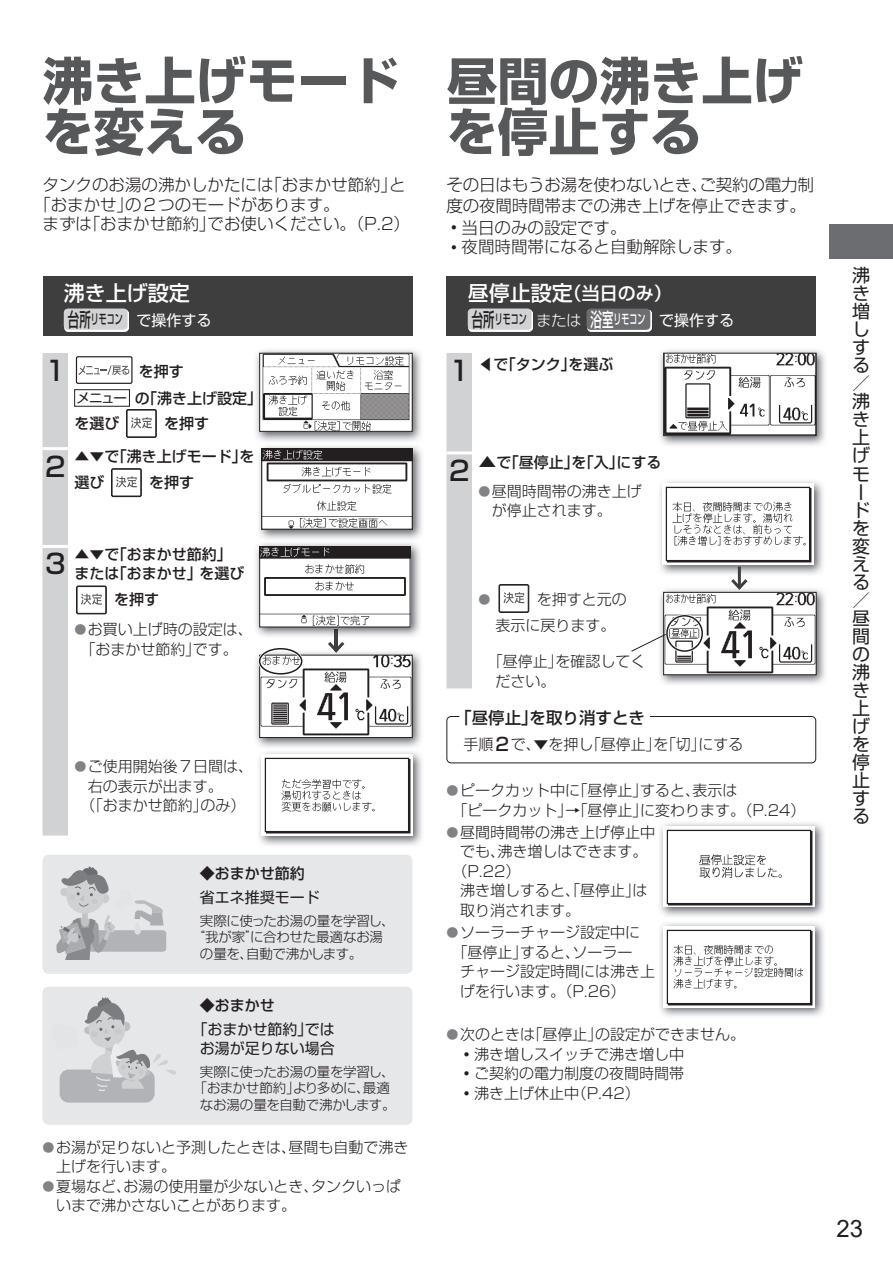
<style>
.page{position:relative;width:893px;height:1263px;background:#fff}
.page>*{position:absolute;margin:0;border:0;box-sizing:border-box;transform-origin:0 0}
.t1{font:700 51px/51px "Shin Go Pro";color:#57585a}
.t2{font:500 27px "Shin Go Pro";color:#231f20}
.t3{font:24px "Arial";color:#231f20}
.t4{font:500 21px "Shin Go Pro";color:#fff}
.t5{font:18px/18px "Shin Go Pro";color:#231f20}
.t6{font:500 18px "Shin Go Pro";color:#fff}
.t7{font:300 16.5px/21.5px "Shin Go Pro";color:#231f20}
.t8{font:500 16.5px "Shin Go Pro";color:#231f20}
.t9{font:300 15px/19.5px "Shin Go Pro";color:#231f20}
.t10{font:500 15px/26.5px "Shin Go Pro";color:#231f20}
.t11{font:15px "Shin Go Pro";color:#fff}
.t12{font:15px/19.5px "Shin Go Pro";color:#231f20;text-align:center}
.t13{font:300 13.5px/16.5px "Shin Go Pro";letter-spacing:-.02em;color:#231f20;text-align:center}
.t14{font:300 12px "Shin Go Pro";color:#808285}
.s1{font-weight:500;font-size:19.5px;color:#231f20}
.s2{font-weight:500;font-size:13.5px;color:#231f20}
.s3{font-weight:400;font-size:13.5px}
.s4{font-size:12px;color:#808285}
.s5{font-size:15px}
.s6{font-size:21px}
.s7{font-weight:300}
.s8{font-weight:500;font-size:19.5px}
.s9{font-weight:500;font-size:13.5px}
.s10{font-size:27px}
.s11{font-weight:400;font-size:18px}
.s12{font-weight:500;font-size:18px}
</style>
<div class="page">
<div style="left:829px;top:224px;width:64px;height:34px;background:#6c6d70"></div>
<svg style="left:446px;top:353px;width:26px;height:335px;background:#d2d3d5"></svg>
<hr style="left:446px;top:451px;width:26px;height:3px;background:#fff">
<img style="left:659px;top:350px;width:167px;height:95px">
<img style="left:665px;top:355px;width:149px;height:79px">
<div style="left:663px;top:353px;width:153px;height:83px;border:1px solid #231f20"></div>
<img style="left:659px;top:589px;width:167px;height:95px">
<img style="left:665px;top:594px;width:149px;height:79px">
<div style="left:663px;top:592px;width:153px;height:83px;border:1px solid #231f20"></div>
<img style="left:659px;top:481px;width:164px;height:95px">
<img style="left:663px;top:484px;width:151px;height:80px">
<div style="left:665px;top:614px;width:39px;height:38px;border:3px solid #fff;border-radius:50%"></div>
<div style="left:666px;top:615px;width:37px;height:37px;border:2px solid #231f20;border-radius:50%"></div>
<hr style="left:738px;top:567px;width:3px;height:21px;background:#3e3e3f">
<svg style="left:728px;top:576px;width:23px;height:16px"></svg>
<svg style="left:631px;top:633px;width:36px;height:19px"></svg>
<div style="left:498px;top:584px;width:31px;height:29px;border:1px solid #231f20;border-radius:2px"></div>
<div style="left:499px;top:585px;width:29px;height:27px;border:1px solid #231f20"></div>
<svg style="left:503px;top:592px;width:22px;height:11px"></svg>
<div style="left:446px;top:716px;width:370px;height:47px;border:1px solid #231f20;border-radius:4px"></div>
<img style="left:660px;top:823px;width:164px;height:93px">
<img style="left:663px;top:826px;width:151px;height:81px">
<img style="left:660px;top:923px;width:164px;height:93px">
<img style="left:663px;top:926px;width:151px;height:81px">
<div style="left:43px;top:353px;width:25px;height:483px;background:#d1d2d4"></div>
<hr style="left:43px;top:447px;width:25px;height:3px;background:#fff">
<hr style="left:43px;top:545px;width:25px;height:3px;background:#fff">
<div style="left:76px;top:356px;width:57px;height:28px;border:1px solid #231f20;border-radius:2px"></div>
<svg style="left:78px;top:365px;width:51px;height:10px"></svg>
<div style="left:74px;top:389px;width:56px;height:17px;border:1px solid #231f20"></div>
<div style="left:126px;top:409px;width:31px;height:29px;border:1px solid #231f20;border-radius:2px"></div>
<div style="left:127px;top:410px;width:29px;height:27px;border:1px solid #231f20"></div>
<svg style="left:131px;top:417px;width:21px;height:11px"></svg>
<img style="left:255px;top:350px;width:167px;height:91px">
<img style="left:263px;top:355px;width:146px;height:75px">
<div style="left:259px;top:353px;width:153px;height:79px;border:1px solid #231f20"></div>
<div style="left:111px;top:468px;width:31px;height:29px;border:1px solid #231f20;border-radius:2px"></div>
<div style="left:112px;top:469px;width:29px;height:27px;border:1px solid #231f20"></div>
<svg style="left:116px;top:476px;width:21px;height:11px"></svg>
<img style="left:258px;top:446px;width:164px;height:93px">
<img style="left:263px;top:451px;width:147px;height:76px">
<div style="left:261px;top:449px;width:151px;height:80px;border:1px solid #231f20"></div>
<div style="left:76px;top:585px;width:31px;height:29px;border:1px solid #231f20;border-radius:2px"></div>
<div style="left:77px;top:586px;width:29px;height:27px;border:1px solid #231f20"></div>
<svg style="left:81px;top:594px;width:21px;height:11px"></svg>
<img style="left:256px;top:543px;width:164px;height:93px">
<img style="left:261px;top:548px;width:147px;height:77px">
<div style="left:259px;top:546px;width:151px;height:81px;border:1px solid #231f20"></div>
<img style="left:255px;top:651px;width:167px;height:96px">
<svg style="left:328px;top:629px;width:16px;height:24px"></svg>
<img style="left:261px;top:657px;width:149px;height:79px">
<div style="left:259px;top:655px;width:153px;height:83px;border:1px solid #231f20"></div>
<div style="left:258px;top:647px;width:45px;height:28px;border:3px solid #fff;border-radius:50%"></div>
<div style="left:259px;top:648px;width:43px;height:26px;border:2px solid #231f20;border-radius:50%"></div>
<img style="left:259px;top:752px;width:163px;height:93px">
<img style="left:261px;top:755px;width:151px;height:81px">
<div style="left:43px;top:276px;width:369px;height:60px;background:#3e3e3f"></div>
<img style="left:65px;top:328px;width:63px;height:3px">
<div style="left:64px;top:308px;width:64px;height:22px;background:#d1d2d4;border-radius:4px"></div>
<div style="left:43px;top:855px;width:369px;height:119px;background:#e6e7e9;border-radius:6px"></div>
<div style="left:88px;top:930px;width:78px;height:22px;background:#b2b3b7;border-radius:4px"></div>
<svg style="left:56px;top:866px;width:109px;height:94px"></svg>
<div style="left:43px;top:986px;width:369px;height:139px;background:#e6e7e9;border-radius:6px"></div>
<div style="left:60px;top:1069px;width:95px;height:33px;background:#b2b3b7;border-radius:9px"></div>
<svg style="left:59px;top:997px;width:117px;height:94px"></svg>
<div style="left:446px;top:276px;width:370px;height:60px;background:#3e3e3f"></div>
<img style="left:469px;top:310px;width:63px;height:21px">
<div style="left:468px;top:308px;width:63px;height:22px;background:#d1d2d4;border-radius:4px"></div>
<img style="left:587px;top:310px;width:64px;height:21px">
<div style="left:586px;top:309px;width:64px;height:21px;background:#6c6d70;border-radius:4px"></div>
<h1 class="t1" style="left:43px;top:50px;width:358px">沸き上げモードを変える</h1>
<h1 class="t1" style="left:446px;top:50px;width:358px">昼間の沸き上げを停止する</h1>
<p class="t7" style="left:43px;top:172px;width:364px">タンクのお湯の沸かしかたには「おまかせ節約」と</p>
<p class="t7" style="left:34px;top:191px;width:307px">「おまかせ」の2つのモードがあります。</p>
<p class="t7" style="left:43px;top:211px;width:369px">まずは「おまかせ節約」でお使いください。（P.2）</p>
<h3 class="t4" style="left:64px;top:276px;width:127px">沸き上げ設定</h3>
<p class="t11" style="left:68px;top:308px;width:145px"><span class="s1">台所</span><span class="s2">リモコン</span> で操作する</p>
<h2 class="t2" style="left:45px;top:348px;width:22px">1</h2>
<p class="t10" style="left:77px;top:356px;width:187px;text-indent:62px">を押す<br><span class="s3">メニュー</span> の「沸き上げ設定」</p>
<p class="t10" style="left:74px;top:408px;width:46px">を選び</p>
<p class="t10" style="left:164px;top:408px;width:46px">を押す</p>
<h2 class="t2" style="left:45px;top:444px;width:22px">2</h2>
<p class="t10" style="left:74px;top:441px;width:181px;line-height:26px">▲▼で「沸き上げモード」を選び</p>
<p class="t10" style="left:149px;top:467px;width:46px">を押す</p>
<h2 class="t2" style="left:45px;top:542px;width:22px">3</h2>
<p class="t10" style="left:74px;top:542px;width:171px;line-height:19.5px">▲▼で「おまかせ節約」または「おまかせ」を選び</p>
<p class="t10" style="left:114px;top:584px;width:46px">を押す</p>
<p class="t9" style="left:80px;top:618px;width:174px;text-indent:-6px"><span class="s4">●</span> お買い上げ時の設定は、「おまかせ節約」です。</p>
<p class="t9" style="left:74px;top:755px;width:180px"><span class="s4">●</span> ご使用開始後7日間は、</p>
<p class="t9" style="left:88px;top:774px;width:136px">右の表示が出ます。</p>
<p class="t9" style="left:80px;top:794px;width:166px">（「おまかせ節約」のみ）</p>
<p class="t10" style="left:200px;top:858px;width:106px">◆おまかせ節約</p>
<p class="t12" style="left:200px;top:886px;width:121px">省エネ推奨モード</p>
<p class="t13" style="left:200px;top:910px;width:196px">実際に使ったお湯の量を学習し、</p>
<p class="t13" style="left:192px;top:927px;width:193px">“我が家”に合わせた最適なお湯</p>
<p class="t13" style="left:200px;top:943px;width:164px">の量を、自動で沸かします。</p>
<p class="t10" style="left:200px;top:990px;width:76px">◆おまかせ</p>
<p class="t12" style="left:192px;top:1018px;width:144px">「おまかせ節約」ではお湯が足りない場合</p>
<p class="t13" style="left:194px;top:1062px;width:204px">実際に使ったお湯の量を学習し、「おまかせ節約」より多めに、最適なお湯の量を自動で沸かします。</p>
<p class="t9" style="left:56px;top:1135px;width:354px;text-indent:-14px"><span class="s4">●</span> お湯が足りないと予測したときは、昼間も自動で沸き上げを行います。</p>
<p class="t9" style="left:56px;top:1174px;width:346px;text-indent:-14px"><span class="s4">●</span> 夏場など、お湯の使用量が少ないとき、タンクいっぱいまで沸かさないことがあります。</p>
<p class="t7" style="left:446px;top:172px;width:369px">その日はもうお湯を使わないとき、ご契約の電力制度の夜間時間帯までの沸き上げを停止できます。<span class="s5">・</span>当日のみの設定です。</p>
<p class="t7" style="left:446px;top:234px;width:297px"><span class="s5">・</span>夜間時間帯になると自動解除します。</p>
<p class="t6" style="left:468px;top:278px;width:205px"><span class="s6">昼停止設定</span>（当日のみ）</p>
<p class="t11" style="left:472px;top:308px;width:264px"><span class="s1">台所</span><span class="s2">リモコン</span> <span class="s7">または</span> <span class="s8">浴室</span><span class="s9">リモコン</span> で操作する</p>
<p class="t10" style="left:449px;top:350px;width:166px"><span class="s10">1</span> ◀で「タンク」を選ぶ</p>
<h2 class="t2" style="left:449px;top:448px;width:22px">2</h2>
<p class="t10" style="left:478px;top:447px;width:184px"><span class="s11">▲</span>で「昼停止」を「入」にする</p>
<p class="t9" style="left:492px;top:480px;width:151px;text-indent:-14px"><span class="s4">●</span> 昼間時間帯の沸き上げが停止されます。</p>
<p class="t14" style="left:478px;top:590px;width:13px">●</p>
<p class="t9" style="left:495px;top:585px;width:133px;line-height:25.8px;text-indent:41px">を押すと元の表示に戻ります。</p>
<p class="t9" style="left:495px;top:650px;width:151px;text-indent:-8px">「昼停止」を確認してください。</p>
<p class="t8" style="left:455px;top:704px;width:191px">「昼停止」を取り消すとき</p>
<p class="t9" style="left:463px;top:733px;width:281px">手順<span class="s12">2</span>で、▼を押し「昼停止」を「切」にする</p>
<p class="t9" style="left:452px;top:779px;width:355px;text-indent:-6px"><span class="s4">●</span> ピークカット中に「昼停止」すると、表示は<br>「ピークカット」→「昼停止」に変わります。（P.24）</p>
<p class="t9" style="left:446px;top:821px;width:210px"><span class="s4">●</span> 昼間時間帯の沸き上げ停止中</p>
<p class="t9" style="left:460px;top:840px;width:189px">でも、沸き増しはできます。</p>
<p class="t9" style="left:452px;top:860px;width:70px">（P.22）</p>
<p class="t9" style="left:460px;top:879px;width:189px">沸き増しすると、「昼停止」は</p>
<p class="t9" style="left:460px;top:899px;width:121px">取り消されます。</p>
<p class="t9" style="left:446px;top:921px;width:195px"><span class="s4">●</span> ソーラーチャージ設定中に</p>
<p class="t9" style="left:452px;top:940px;width:181px">「昼停止」すると、ソーラー</p>
<p class="t9" style="left:460px;top:960px;width:196px">チャージ設定時間には沸き上</p>
<p class="t9" style="left:460px;top:979px;width:167px">げを行います。（P.26）</p>
<p class="t9" style="left:459px;top:1023px;width:287px;text-indent:-13px"><span class="s4">●</span> 次のときは「昼停止」の設定ができません。・沸き増しスイッチで沸き増し中<br>・ご契約の電力制度の夜間時間帯<br>・沸き上げ休止中（P.42）</p>
<p class="t5" style="left:852px;top:264px;width:19px">沸き増しする／沸き上げモードを変える／昼間の沸き上げを停止する</p>
<h3 class="t3" style="left:836px;top:1212px;width:28px">23</h3>
</div>
